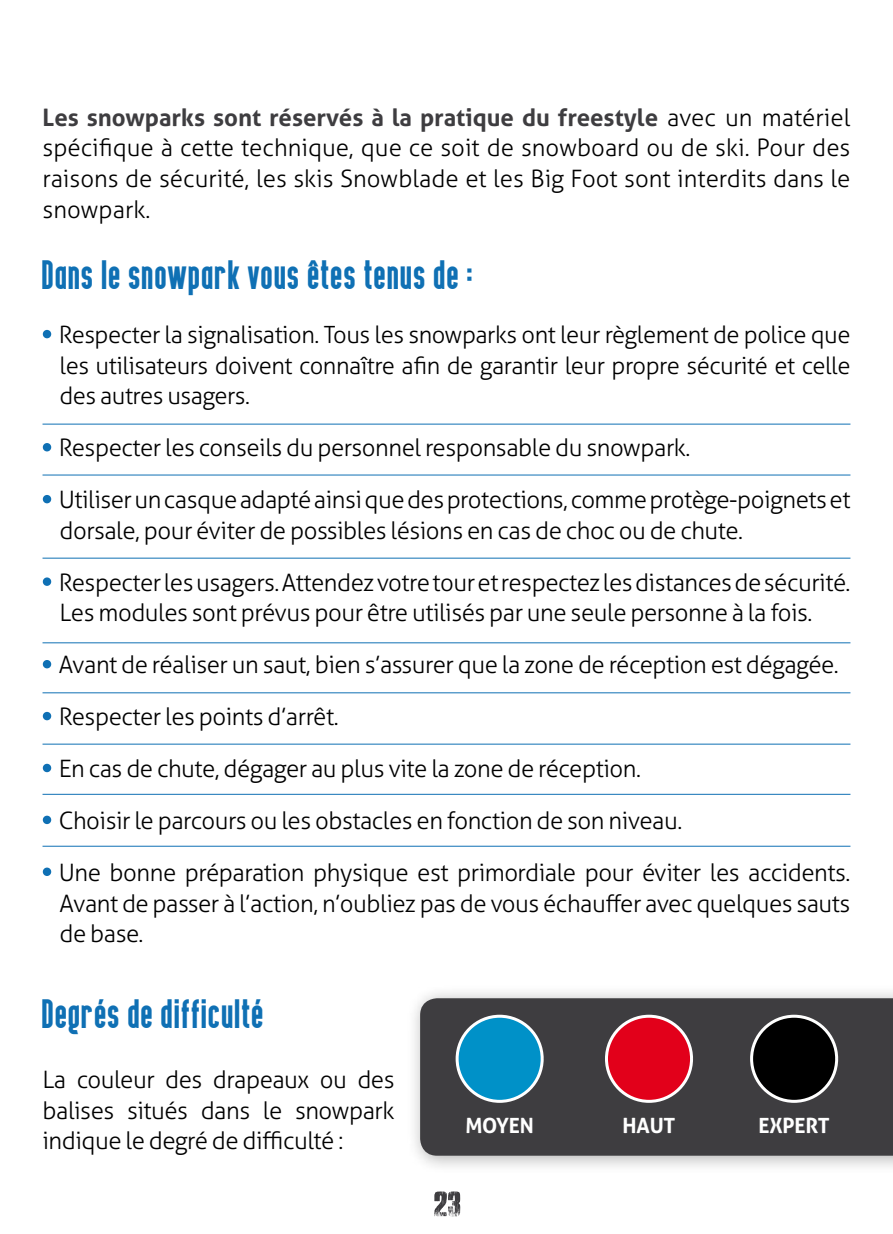
<style>
.page{position:relative;width:893px;height:1234px;background:#fff}
.page>*{position:absolute;margin:0;border:0;box-sizing:border-box;transform-origin:0 0}
.t1{font:42px "Bold Testament";letter-spacing:.02em;color:#0f70b4}
.t2{font:300 24px/30.6px "Aller";letter-spacing:-.02em;color:#000;text-align:justify}
.t3{font:300 23.7px/30.6px "Aller";letter-spacing:-.02em;color:#000;text-align:justify}
.t4{font:700 21px "Aller";letter-spacing:-.01em;color:#fff}
.s1{font-weight:700;color:#3e3d40}
.s2{font-size:24px;color:#0f70b4}
.s3{color:#0f70b4}
</style>
<div class="page">
<svg style="left:434px;top:1191px;width:26px;height:25px"></svg>
<svg style="left:42px;top:329px;width:10px;height:10px"></svg>
<svg style="left:42px;top:443px;width:10px;height:9px"></svg>
<svg style="left:42px;top:495px;width:10px;height:9px"></svg>
<svg style="left:42px;top:577px;width:10px;height:9px"></svg>
<svg style="left:42px;top:660px;width:10px;height:9px"></svg>
<svg style="left:42px;top:711px;width:10px;height:10px"></svg>
<svg style="left:42px;top:763px;width:10px;height:10px"></svg>
<svg style="left:42px;top:815px;width:10px;height:10px"></svg>
<svg style="left:42px;top:867px;width:10px;height:9px"></svg>
<div style="left:406px;top:984px;width:487px;height:190px;background:#000;opacity:.3"></div>
<div style="left:420px;top:998px;width:473px;height:157px;background:#3e3d40"></div>
<div style="left:456px;top:1014px;width:88px;height:88px;background:#0091c8;border:3px solid #fff;border-radius:50%"></div>
<div style="left:605px;top:1014px;width:88px;height:88px;background:#e2001a;border:3px solid #fff;border-radius:50%"></div>
<div style="left:752px;top:1015px;width:85px;height:86px;background:#000;border-radius:50%"></div>
<div style="left:750px;top:1014px;width:88px;height:88px;border:3px solid #fff;border-radius:50%"></div>
<hr style="left:43px;top:423px;width:807px;height:1px;background:#0f70b4">
<hr style="left:43px;top:474px;width:807px;height:1px;background:#0f70b4">
<hr style="left:43px;top:557px;width:807px;height:1px;background:#0f70b4">
<hr style="left:43px;top:642px;width:807px;height:1px;background:#0f70b4">
<hr style="left:43px;top:692px;width:807px;height:1px;background:#0f70b4">
<hr style="left:43px;top:743px;width:807px;height:1px;background:#0f70b4">
<hr style="left:43px;top:793px;width:807px;height:1px;background:#0f70b4">
<hr style="left:43px;top:845px;width:807px;height:1px;background:#0f70b4">
<p class="t2" style="left:43px;top:102px;width:809px"><span class="s1">Les snowparks sont réservés à la pratique du freestyle</span> avec un matériel spécifique à cette technique, que ce soit de snowboard ou de ski. Pour des raisons de sécurité, les skis Snowblade et les Big Foot sont interdits dans le snowpark.</p>
<h1 class="t1" style="left:43px;top:250px;width:433px">Dans le snowpark vous êtes tenus de :</h1>
<p class="t3" style="left:60px;top:319px;width:792px;text-indent:-17px"><span class="s2">•</span> Respecter la signalisation. Tous les snowparks ont leur règlement de police que les utilisateurs doivent connaître afin de garantir leur propre sécurité et celle des autres usagers.</p>
<p class="t2" style="left:43px;top:432px;width:649px"><span class="s3">•</span> Respecter les conseils du personnel responsable du snowpark.</p>
<p class="t2" style="left:60px;top:484px;width:792px;text-indent:-17px"><span class="s3">•</span> Utiliser un casque adapté ainsi que des protections, comme protège-poignets et dorsale, pour éviter de possibles lésions en cas de choc ou de chute.</p>
<p class="t2" style="left:60px;top:567px;width:792px;text-indent:-17px"><span class="s3">•</span> Respecter les usagers. Attendez votre tour et respectez les distances de sécurité.<br>Les modules sont prévus pour être utilisés par une seule personne à la fois.</p>
<p class="t2" style="left:43px;top:649px;width:798px"><span class="s3">•</span> Avant de réaliser un saut, bien s’assurer que la zone de réception est dégagée.</p>
<p class="t2" style="left:43px;top:701px;width:298px"><span class="s3">•</span> Respecter les points d’arrêt.</p>
<p class="t2" style="left:43px;top:753px;width:600px"><span class="s3">•</span> En cas de chute, dégager au plus vite la zone de réception.</p>
<p class="t2" style="left:43px;top:805px;width:641px"><span class="s3">•</span> Choisir le parcours ou les obstacles en fonction de son niveau.</p>
<p class="t2" style="left:60px;top:856px;width:792px;text-indent:-17px"><span class="s3">•</span> Une bonne préparation physique est primordiale pour éviter les accidents.<br>Avant de passer à l’action, n’oubliez pas de vous échauffer avec quelques sauts de base.</p>
<h1 class="t1" style="left:43px;top:989px;width:224px">Degrés de difficulté</h1>
<p class="t2" style="left:43px;top:1063px;width:354px">La couleur des drapeaux ou des balises situés dans le snowpark indique le degré de difficulté :</p>
<p class="t4" style="left:465px;top:1112px;width:70px">MOYEN</p>
<p class="t4" style="left:623px;top:1112px;width:54px">HAUT</p>
<p class="t4" style="left:759px;top:1112px;width:73px">EXPERT</p>
</div>
